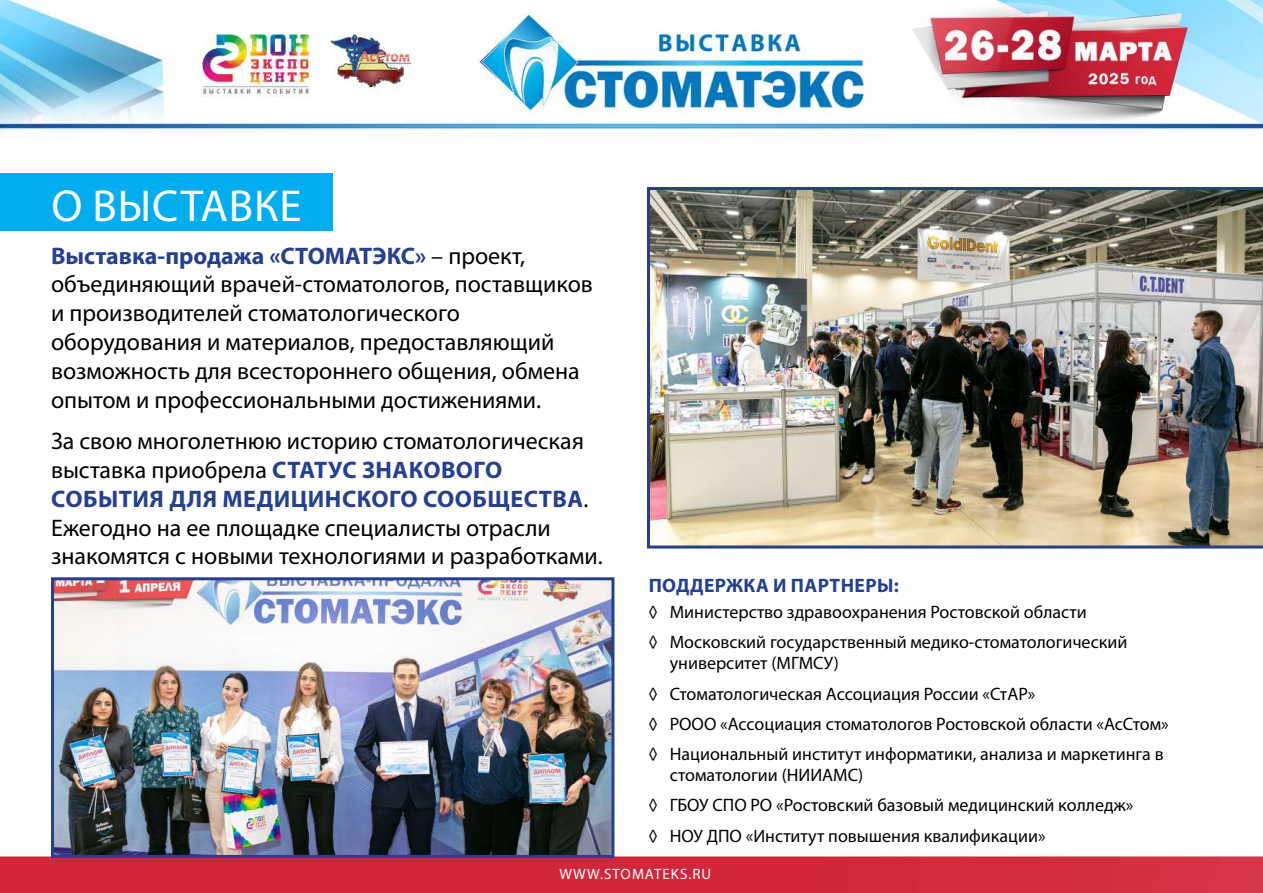
<style>
.page{position:relative;width:1263px;height:893px;background:#fff}
.page>*{position:absolute;margin:0;border:0;box-sizing:border-box;transform-origin:0 0}
.t1{font:45px "Myriad Pro";letter-spacing:.02em;color:#fff}
.t2{font:24px/28.8px "Myriad Pro";color:#000}
.t3{font:700 19.5px "Myriad Pro";letter-spacing:.02em;color:#25408f}
.t4{font:18px/30.2px "Myriad Pro";color:#000}
.t5{font:15px "Myriad Pro";letter-spacing:.07em;color:#fff}
.s1{font-weight:700;color:#25408f}
</style>
<div class="page">
<img style="left:0;top:0;width:1263px;height:893px">
<div style="left:0;top:173px;width:333px;height:58px;background:#00aeef"></div>
<img style="left:647px;top:187px;width:616px;height:362px">
<img style="left:55px;top:581px;width:555px;height:273px">
<div style="left:51px;top:577px;width:563px;height:281px;border:3px solid #25408f"></div>
<h1 class="t1" style="left:51px;top:178px;width:252px">О ВЫСТАВКЕ</h1>
<p class="t2" style="left:51px;top:241px;width:543px"><span class="s1">Выставка-продажа «СТОМАТЭКС»</span> – проект, объединяющий врачей-стоматологов, поставщиков и производителей стоматологического оборудования и материалов, предоставляющий возможность для всестороннего общения, обмена опытом и профессиональными достижениями.</p>
<p class="t2" style="left:51px;top:426px;width:553px">За свою многолетнюю историю стоматологическая выставка приобрела <span class="s1">СТАТУС ЗНАКОВОГО СОБЫТИЯ ДЛЯ МЕДИЦИНСКОГО СООБЩЕСТВА</span>.<br>Ежегодно на ее площадке специалисты отрасли знакомятся с новыми технологиями и разработками.</p>
<p class="t3" style="left:649px;top:573px;width:252px">ПОДДЕРЖКА И ПАРТНЕРЫ:</p>
<p class="t4" style="left:648px;top:596px;width:480px">◊ Министерство здравоохранения Ростовской области<br>◊ Московский государственный медико-стоматологический</p>
<p class="t4" style="left:648px;top:648px;width:522px;text-indent:21px">университет (МГМСУ)<br>◊ Стоматологическая Ассоциация России «СтАР»<br>◊ РООО «Ассоциация стоматологов Ростовской области «АсСтом» ◊ Национальный институт информатики, анализа и маркетинга в</p>
<p class="t4" style="left:648px;top:760px;width:486px;text-indent:21px">стоматологии (НИИАМС)<br>◊ ГБОУ СПО РО «Ростовский базовый медицинский колледж» ◊ НОУ ДПО «Институт повышения квалификации»</p>
<p class="t5" style="left:559px;top:864px;width:153px">WWW.STOMATEKS.RU</p>
</div>
